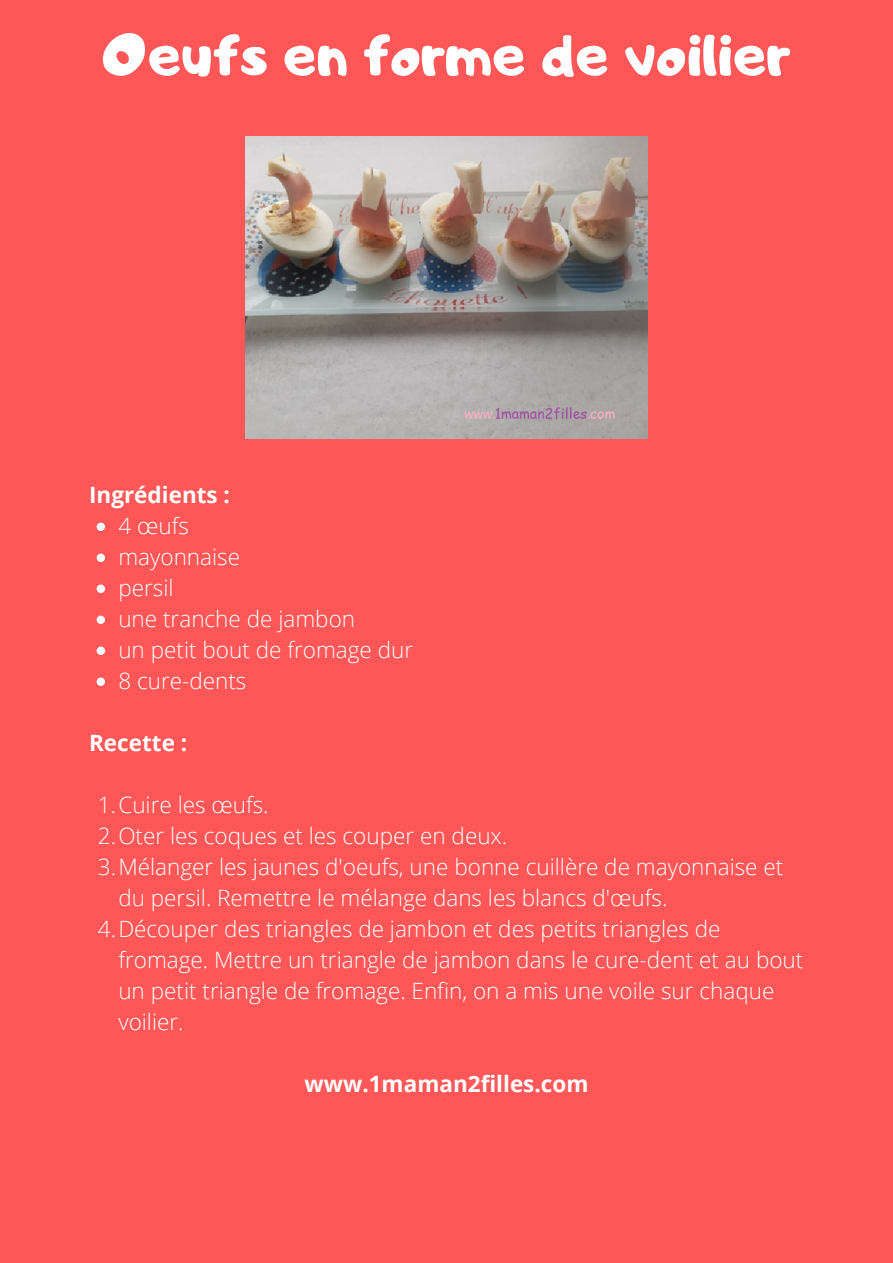
<style>
.page{position:relative;width:893px;height:1263px;background:#ff5757}
.page>*{position:absolute;margin:0;border:0;box-sizing:border-box;transform-origin:0 0}
.t1{font:60px "Adigiana Toybox";color:#fff}
.t2{font:300 22.5px/31px "Open Sans";color:#fff}
.t3{font:700 22.5px "Open Sans";color:#fff}
</style>
<div class="page">
<svg style="left:97px;top:523px;width:8px;height:8px"></svg>
<svg style="left:97px;top:554px;width:8px;height:8px"></svg>
<svg style="left:97px;top:585px;width:8px;height:8px"></svg>
<svg style="left:97px;top:616px;width:8px;height:8px"></svg>
<svg style="left:97px;top:646px;width:8px;height:9px"></svg>
<svg style="left:97px;top:677px;width:8px;height:9px"></svg>
<img style="left:245px;top:137px;width:402px;height:301px">
<h1 class="t1" style="left:103px;top:14px;width:689px">Oeufs en forme de voilier</h1>
<p class="t3" style="left:89px;top:479px;width:142px">Ingrédients :</p>
<p class="t2" style="left:118px;top:510px;width:296px">4 œufs<br>mayonnaise<br>persil<br>une tranche de jambon<br>un petit bout de fromage dur<br>8 cure-dents</p>
<p class="t3" style="left:89px;top:727px;width:100px">Recette :</p>
<p class="t2" style="left:98px;top:789px;width:172px">1.Cuire les œufs.</p>
<p class="t2" style="left:98px;top:820px;width:411px">2.Oter les coques et les couper en deux.</p>
<p class="t2" style="left:98px;top:851px;width:687px">3.Mélanger les jaunes d'oeufs, une bonne cuillère de mayonnaise et</p>
<p class="t2" style="left:118px;top:882px;width:550px">du persil. Remettre le mélange dans les blancs d'œufs.</p>
<p class="t2" style="left:98px;top:913px;width:624px">4.Découper des triangles de jambon et des petits triangles de</p>
<p class="t2" style="left:118px;top:944px;width:686px">fromage. Mettre un triangle de jambon dans le cure-dent et au bout</p>
<p class="t2" style="left:118px;top:975px;width:657px">un petit triangle de fromage. Enfin, on a mis une voile sur chaque</p>
<p class="t2" style="left:118px;top:1006px;width:67px">voilier.</p>
<p class="t3" style="left:304px;top:1068px;width:285px">www.1maman2filles.com</p>
</div>
